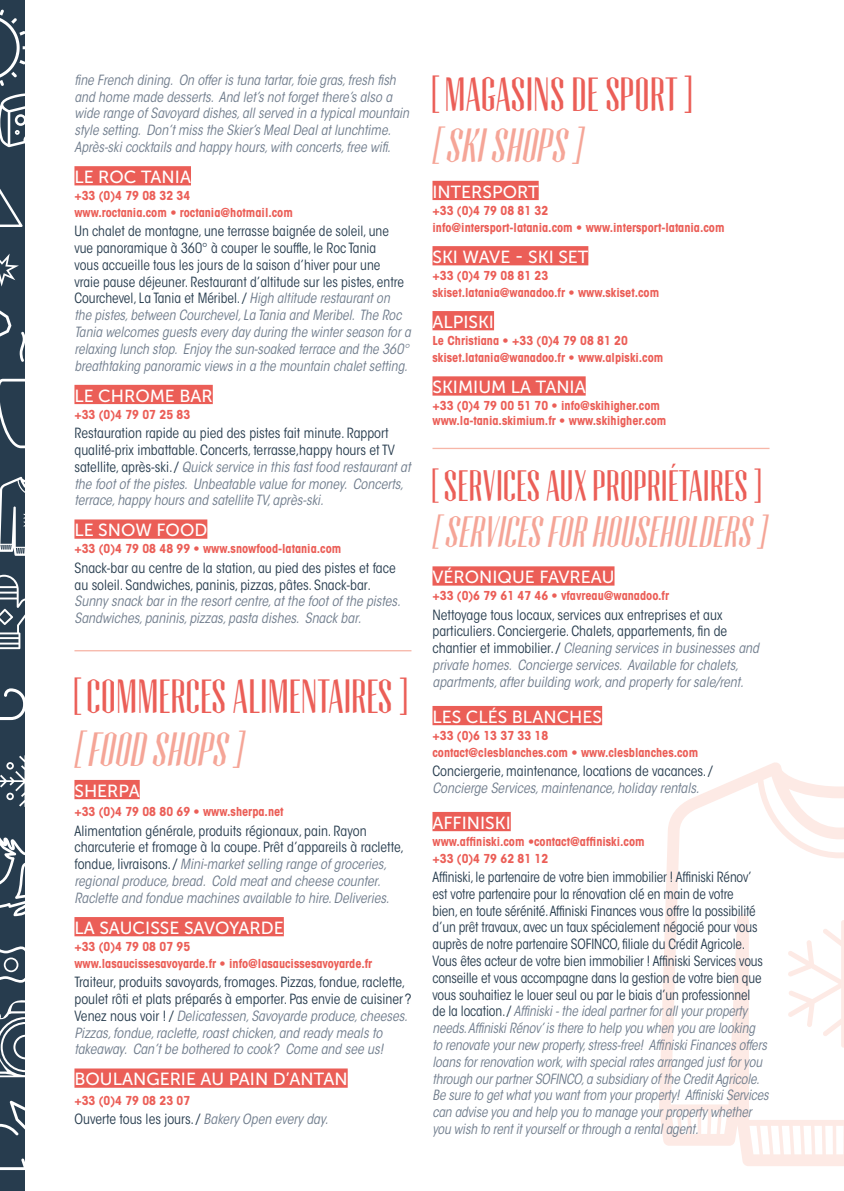
<style>
.page{position:relative;width:844px;height:1191px;background:#fff}
.page>*{position:absolute;margin:0;border:0;box-sizing:border-box;transform-origin:0 0}
.t1{font:42px "Tommaso";color:#eb5e57}
.t2{font:italic 42px "Tommaso";color:#f5a597}
.t3{font:38.5px "Tommaso";color:#eb5e57}
.t4{font:italic 38.5px "Tommaso";color:#f5a597}
.t5{font:17.5px "Museo Sans 500";color:#fff}
.t6{font:italic condensed 14px/16.8px "ITC Avant Garde Std";color:#6f7c8c}
.t7{font:condensed 14px/16.8px "ITC Avant Garde Std";letter-spacing:-.01em;color:#273c4e}
.t8{font:700 condensed 12.25px/16.8px "ITC Avant Garde Std";color:#eb5e57}
.s1{font-style:normal;color:#273c4e}
.s2{font-style:italic;color:#6f7c8c}
</style>
<div class="page">
<svg style="left:659px;top:762px;width:184px;height:404px"></svg>
<svg style="left:787px;top:920px;width:56px;height:127px"></svg>
<div style="left:74px;top:166px;width:117px;height:19px;background:#eb5e57"></div>
<div style="left:74px;top:385px;width:139px;height:19px;background:#eb5e57"></div>
<div style="left:74px;top:519px;width:133px;height:20px;background:#eb5e57"></div>
<div style="left:74px;top:780px;width:66px;height:19px;background:#eb5e57"></div>
<div style="left:74px;top:917px;width:210px;height:19px;background:#eb5e57"></div>
<div style="left:74px;top:1068px;width:273px;height:19px;background:#eb5e57"></div>
<div style="left:432px;top:181px;width:106px;height:19px;background:#eb5e57"></div>
<div style="left:432px;top:246px;width:156px;height:19px;background:#eb5e57"></div>
<div style="left:432px;top:311px;width:62px;height:19px;background:#eb5e57"></div>
<div style="left:432px;top:376px;width:153px;height:19px;background:#eb5e57"></div>
<div style="left:432px;top:566px;width:182px;height:19px;background:#eb5e57"></div>
<div style="left:432px;top:706px;width:170px;height:19px;background:#eb5e57"></div>
<div style="left:432px;top:812px;width:78px;height:19px;background:#eb5e57"></div>
<hr style="left:74px;top:650px;width:337px;height:1px;background:#f7b6a8">
<hr style="left:432px;top:448px;width:337px;height:1px;background:#f7b6a8">
<div style="left:0;top:0;width:25px;height:1191px;background:#273c4e"></div>
<svg style="left:0;top:688px;width:25px;height:32px"></svg>
<svg style="left:0;top:575px;width:25px;height:74px"></svg>
<svg style="left:0;top:477px;width:25px;height:79px"></svg>
<svg style="left:0;top:1000px;width:25px;height:77px"></svg>
<svg style="left:0;top:1100px;width:25px;height:70px"></svg>
<svg style="left:0;top:755px;width:25px;height:52px"></svg>
<svg style="left:0;top:837px;width:25px;height:146px"></svg>
<svg style="left:0;top:379px;width:25px;height:69px"></svg>
<svg style="left:0;top:253px;width:25px;height:109px"></svg>
<svg style="left:0;top:93px;width:25px;height:134px"></svg>
<svg style="left:0;top:9px;width:25px;height:77px"></svg>
<p class="t6" style="left:74px;top:72px;width:336px">fine French dining. On offer is tuna tartar, foie gras, fresh fish and home made desserts. And let’s not forget there’s also a wide range of Savoyard dishes, all served in a typical mountain style setting. Don’t miss the Skier’s Meal Deal at lunchtime.<br>Après-ski cocktails and happy hours, with concerts, free wifi.</p>
<p class="t5" style="left:74px;top:167px;width:118px">LE ROC TANIA</p>
<p class="t8" style="left:74px;top:187px;width:220px">+33 (0)4 79 08 32 34<br>www.roctania.com • roctania@hotmail.com</p>
<p class="t6" style="left:74px;top:223px;width:338px"><span class="s1">Un chalet de montagne, une terrasse baignée de soleil, une vue panoramique à 360° à couper le souffle, le Roc Tania<br>vous accueille tous les jours de la saison d’hiver pour une<br>vraie pause déjeuner. Restaurant d’altitude sur les pistes, entre Courchevel, La Tania et Méribel. /</span> High altitude restaurant on<br>the pistes, between Courchevel, La Tania and Meribel. The Roc Tania welcomes guests every day during the winter season for a relaxing lunch stop. Enjoy the sun-soaked terrace and the 360° breathtaking panoramic views in a the mountain chalet setting.</p>
<p class="t5" style="left:74px;top:386px;width:140px">LE CHROME BAR</p>
<p class="t8" style="left:74px;top:406px;width:117px">+33 (0)4 79 07 25 83</p>
<p class="t6" style="left:74px;top:425px;width:337px"><span class="s1">Restauration rapide au pied des pistes fait minute. Rapport qualité-prix imbattable. Concerts, terrasse,happy hours et TV satellite, après-ski. /</span> Quick service in this fast food restaurant at the foot of the pistes. Unbeatable value for money. Concerts, terrace, happy hours and satellite TV, après-ski.</p>
<p class="t5" style="left:74px;top:520px;width:134px">LE SNOW FOOD</p>
<p class="t8" style="left:74px;top:540px;width:268px">+33 (0)4 79 08 48 99 • www.snowfood-latania.com</p>
<p class="t7" style="left:74px;top:559px;width:323px">Snack-bar au centre de la station, au pied des pistes et face au soleil. Sandwiches, paninis, pizzas, pâtes. Snack-bar.</p>
<p class="t6" style="left:74px;top:593px;width:327px">Sunny snack bar in the resort centre, at the foot of the pistes.<br>Sandwiches, paninis, pizzas, pasta dishes. Snack bar.</p>
<h1 class="t1" style="left:74px;top:672px;width:335px">[COMMERCES ALIMENTAIRES]</h1>
<h1 class="t2" style="left:74px;top:724px;width:177px">[FOODSHOPS]</h1>
<p class="t5" style="left:74px;top:781px;width:67px">SHERPA</p>
<p class="t8" style="left:74px;top:803px;width:211px">+33 (0)4 79 08 80 69 • www.sherpa.net</p>
<p class="t6" style="left:74px;top:822px;width:331px"><span class="s1">Alimentation générale, produits régionaux, pain. Rayon charcuterie et fromage à la coupe. Prêt d’appareils à raclette, fondue, livraisons. /</span> Mini-market selling range of groceries, regional produce, bread. Cold meat and cheese counter.<br>Raclette and fondue machines available to hire. Deliveries.</p>
<p class="t5" style="left:74px;top:918px;width:211px">LA SAUCISSE SAVOYARDE</p>
<p class="t8" style="left:74px;top:938px;width:299px">+33 (0)4 79 08 07 95<br>www.lasaucissesavoyarde.fr • info@lasaucissesavoyarde.fr</p>
<p class="t6" style="left:74px;top:974px;width:338px"><span class="s1">Traiteur, produits savoyards, fromages. Pizzas, fondue, raclette, poulet rôti et plats préparés à emporter. Pas envie de cuisiner ?<br>Venez nous voir ! /</span> Delicatessen, Savoyarde produce, cheeses.<br>Pizzas, fondue, raclette, roast chicken, and ready meals to takeaway. Can’t be bothered to cook? Come and see us!</p>
<p class="t5" style="left:74px;top:1069px;width:275px">BOULANGERIE AU PAIN D’ANTAN</p>
<p class="t8" style="left:74px;top:1091px;width:117px">+33 (0)4 79 08 23 07</p>
<p class="t7" style="left:74px;top:1110px;width:255px">Ouverte tous les jours. / <span class="s2">Bakery Open every day.</span></p>
<h1 class="t1" style="left:432px;top:70px;width:262px">[MAGASINS DE SPORT]</h1>
<h1 class="t2" style="left:432px;top:121px;width:158px">[SKISHOPS]</h1>
<p class="t5" style="left:432px;top:182px;width:108px">INTERSPORT</p>
<p class="t8" style="left:432px;top:202px;width:293px">+33 (0)4 79 08 81 32<br>info@intersport-latania.com • www.intersport-latania.com</p>
<p class="t5" style="left:432px;top:247px;width:157px">SKI WAVE - SKI SET</p>
<p class="t8" style="left:432px;top:267px;width:228px">+33 (0)4 79 08 81 23 skiset.latania@wanadoo.fr • www.skiset.com</p>
<p class="t5" style="left:432px;top:312px;width:63px">ALPISKI</p>
<p class="t8" style="left:432px;top:332px;width:232px">Le Christiana • +33 (0)4 79 08 81 20 skiset.latania@wanadoo.fr • www.alpiski.com</p>
<p class="t5" style="left:432px;top:377px;width:155px">SKIMIUM LA TANIA</p>
<p class="t8" style="left:432px;top:398px;width:235px;line-height:14.7px">+33 (0)4 79 00 51 70 • info@skihigher.com www.la-tania.skimium.fr • www.skihigher.com</p>
<h2 class="t3" style="left:432px;top:463px;width:331px">[SERVICES AUX PROPRIÉTAIRES]</h2>
<h2 class="t4" style="left:432px;top:509px;width:341px">[SERVICESFORHOUSEHOLDERS]</h2>
<p class="t5" style="left:432px;top:567px;width:183px">VÉRONIQUE FAVREAU</p>
<p class="t8" style="left:432px;top:587px;width:238px">+33 (0)6 79 61 47 46 • vfavreau@wanadoo.fr</p>
<p class="t6" style="left:432px;top:606px;width:328px"><span class="s1">Nettoyage tous locaux, services aux entreprises et aux particuliers. Conciergerie. Chalets, appartements, fin de chantier et immobilier. /</span> Cleaning services in businesses and private homes. Concierge services. Available for chalets, apartments, after building work, and property for sale/rent.</p>
<p class="t5" style="left:432px;top:707px;width:171px">LES CLÉS BLANCHES</p>
<p class="t8" style="left:432px;top:727px;width:267px">+33 (0)6 13 37 33 18<br>contact@clesblanches.com • www.clesblanches.com</p>
<p class="t7" style="left:432px;top:762px;width:281px">Conciergerie, maintenance, locations de vacances. /</p>
<p class="t6" style="left:432px;top:779px;width:268px">Concierge Services, maintenance, holiday rentals.</p>
<p class="t5" style="left:432px;top:813px;width:80px">AFFINISKI</p>
<p class="t8" style="left:432px;top:833px;width:214px">www.affiniski.com •contact@affiniski.com +33 (0)4 79 62 81 12</p>
<p class="t7" style="left:432px;top:868px;width:337px">Affiniski, le partenaire de votre bien immobilier ! Affiniski Rénov’ est votre partenaire pour la rénovation clé en main de votre<br>bien, en toute sérénité. Affiniski Finances vous offre la possibilité d’un prêt travaux, avec un taux spécialement négocié pour vous auprès de notre partenaire SOFINCO, filiale du Crédit Agricole.<br>Vous êtes acteur de votre bien immobilier ! Affiniski Services vous conseille et vous accompagne dans la gestion de votre bien que vous souhaitiez le louer seul ou par le biais d’un professionnel<br>de la location. / <span class="s2">Affiniski - the ideal partner for all your property needs. Affiniski Rénov’ is there to help you when you are looking<br>to renovate your new property, stress-free! Affiniski Finances offers loans for renovation work, with special rates arranged just for you through our partner SOFINCO, a subsidiary of the Credit Agricole.<br>Be sure to get what you want from your property! Affiniski Services can advise you and help you to manage your property whether you wish to rent it yourself or through a rental agent.</span></p>
</div>
